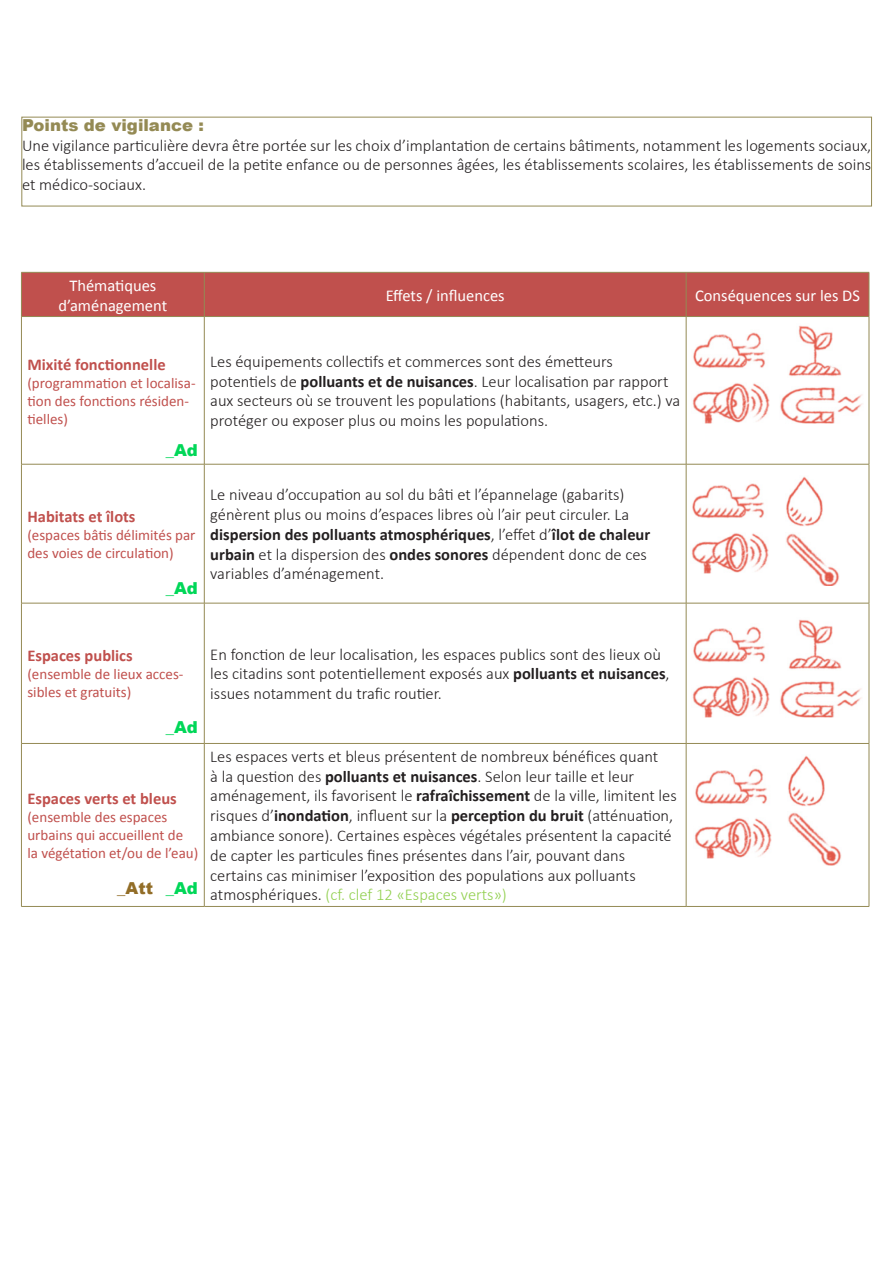
<style>
.page{position:relative;width:893px;height:1263px;background:#fff}
.page>*{position:absolute;margin:0;border:0;box-sizing:border-box;transform-origin:0 0}
.t1{font:300 16.5px/19.8px "Calibri";color:#231f20}
.t2{font:700 16.5px "Calibri";color:#c0504d}
.t3{font:16.5px "Calibri";color:#fff}
.t4{font:900 16.5px "Arial";color:#948a54}
.t5{font:900 16.5px "Arial";color:#01d758}
.t6{font:900 16.5px "Arial";color:#926d27}
.t7{font:15px/18px "Calibri";color:#c0504d}
.s1{font-weight:700}
.s2{color:#92d050}
</style>
<div class="page">
<div style="left:22px;top:273px;width:847px;height:43px;background:#c0504d"></div>
<hr style="left:21px;top:272px;width:183px;height:1px;background:#948a54">
<hr style="left:21px;top:273px;width:1px;height:43px;background:#948a54">
<hr style="left:204px;top:272px;width:482px;height:1px;background:#948a54">
<hr style="left:204px;top:273px;width:1px;height:43px;background:#948a54">
<hr style="left:686px;top:272px;width:183px;height:1px;background:#948a54">
<hr style="left:686px;top:273px;width:1px;height:43px;background:#948a54">
<hr style="left:869px;top:273px;width:1px;height:43px;background:#948a54">
<hr style="left:21px;top:316px;width:183px;height:1px;background:#948a54">
<hr style="left:21px;top:317px;width:1px;height:147px;background:#948a54">
<hr style="left:204px;top:316px;width:482px;height:1px;background:#948a54">
<hr style="left:204px;top:317px;width:1px;height:147px;background:#948a54">
<hr style="left:686px;top:316px;width:183px;height:1px;background:#948a54">
<hr style="left:686px;top:317px;width:1px;height:147px;background:#948a54">
<hr style="left:869px;top:317px;width:1px;height:147px;background:#948a54">
<hr style="left:21px;top:464px;width:183px;height:1px;background:#948a54">
<hr style="left:21px;top:464px;width:1px;height:139px;background:#948a54">
<hr style="left:204px;top:464px;width:482px;height:1px;background:#948a54">
<hr style="left:204px;top:464px;width:1px;height:139px;background:#948a54">
<hr style="left:686px;top:464px;width:183px;height:1px;background:#948a54">
<hr style="left:686px;top:464px;width:1px;height:139px;background:#948a54">
<hr style="left:869px;top:464px;width:1px;height:139px;background:#948a54">
<hr style="left:21px;top:603px;width:183px;height:1px;background:#948a54">
<hr style="left:21px;top:603px;width:1px;height:140px;background:#948a54">
<hr style="left:204px;top:603px;width:482px;height:1px;background:#948a54">
<hr style="left:204px;top:603px;width:1px;height:140px;background:#948a54">
<hr style="left:686px;top:603px;width:183px;height:1px;background:#948a54">
<hr style="left:686px;top:603px;width:1px;height:140px;background:#948a54">
<hr style="left:869px;top:603px;width:1px;height:140px;background:#948a54">
<hr style="left:21px;top:743px;width:183px;height:1px;background:#948a54">
<hr style="left:21px;top:744px;width:1px;height:162px;background:#948a54">
<hr style="left:204px;top:743px;width:482px;height:1px;background:#948a54">
<hr style="left:204px;top:744px;width:1px;height:162px;background:#948a54">
<hr style="left:686px;top:743px;width:183px;height:1px;background:#948a54">
<hr style="left:686px;top:744px;width:1px;height:162px;background:#948a54">
<hr style="left:869px;top:744px;width:1px;height:162px;background:#948a54">
<hr style="left:21px;top:906px;width:183px;height:1px;background:#948a54">
<hr style="left:204px;top:906px;width:482px;height:1px;background:#948a54">
<hr style="left:686px;top:906px;width:183px;height:1px;background:#948a54">
<img style="left:693px;top:332px;width:72px;height:36px">
<img style="left:692px;top:383px;width:78px;height:41px">
<img style="left:780px;top:387px;width:83px;height:37px">
<img style="left:788px;top:325px;width:54px;height:51px">
<img style="left:692px;top:483px;width:72px;height:36px">
<img style="left:691px;top:533px;width:77px;height:41px">
<img style="left:693px;top:626px;width:72px;height:36px">
<img style="left:692px;top:677px;width:77px;height:40px">
<img style="left:780px;top:681px;width:82px;height:36px">
<img style="left:788px;top:619px;width:54px;height:50px">
<img style="left:695px;top:768px;width:72px;height:36px">
<img style="left:694px;top:818px;width:77px;height:41px">
<img style="left:788px;top:812px;width:54px;height:53px">
<img style="left:788px;top:755px;width:37px;height:51px">
<img style="left:786px;top:533px;width:53px;height:53px">
<img style="left:786px;top:476px;width:37px;height:50px">
<p class="t4" style="left:22px;top:113px;width:183px">Points de vigilance :</p>
<p class="t1" style="left:22px;top:134px;width:851px;text-align:justify">Une vigilance particulière devra être portée sur les choix d’implantation de certains bâtiments, notamment les logements sociaux, les établissements d’accueil de la petite enfance ou de personnes âgées, les établissements scolaires, les établissements de soins et médico-sociaux.</p>
<p class="t3" style="left:69px;top:275px;width:89px">Thématiques</p>
<p class="t3" style="left:59px;top:295px;width:110px">d’aménagement</p>
<p class="t3" style="left:386px;top:285px;width:120px">Effets / influences</p>
<p class="t3" style="left:695px;top:285px;width:166px">Conséquences sur les DS</p>
<p class="t2" style="left:27px;top:353px;width:140px">Mixité fonctionnelle</p>
<p class="t7" style="left:27px;top:374px;width:170px">(programmation et localisa&shy;tion des fonctions résiden&shy;tielles)</p>
<p class="t5" style="left:166px;top:438px;width:34px">_Ad</p>
<p class="t2" style="left:27px;top:506px;width:110px">Habitats et îlots</p>
<p class="t7" style="left:27px;top:526px;width:170px">(espaces bâtis délimités par des voies de circulation)</p>
<p class="t5" style="left:166px;top:576px;width:34px">_Ad</p>
<p class="t1" style="left:210px;top:351px;width:471px">Les équipements collectifs et commerces sont des émetteurs potentiels de <span class="s1">polluants et de nuisances</span>. Leur localisation par rapport aux secteurs où se trouvent les populations (habitants, usagers, etc.) va protéger ou exposer plus ou moins les populations.</p>
<p class="t1" style="left:210px;top:484px;width:442px">Le niveau d’occupation au sol du bâti et l’épannelage (gabarits) génèrent plus ou moins d’espaces libres où l’air peut circuler. La <span class="s1">dispersion des polluants atmosphériques</span>, l’effet d’<span class="s1">îlot de chaleur urbain</span> et la dispersion des <span class="s1">ondes sonores</span> dépendent donc de ces variables d’aménagement.</p>
<p class="t2" style="left:27px;top:645px;width:107px">Espaces publics</p>
<p class="t7" style="left:27px;top:665px;width:158px">(ensemble de lieux acces&shy;sibles et gratuits)</p>
<p class="t5" style="left:166px;top:715px;width:34px">_Ad</p>
<p class="t2" style="left:27px;top:788px;width:151px">Espaces verts et bleus</p>
<p class="t7" style="left:27px;top:808px;width:172px">(ensemble des espaces urbains qui accueillent de<br>la végétation et/ou de l’eau)</p>
<p class="t6" style="left:117px;top:876px;width:37px">_Att</p>
<p class="t5" style="left:166px;top:876px;width:34px">_Ad</p>
<p class="t1" style="left:210px;top:643px;width:461px">En fonction de leur localisation, les espaces publics sont des lieux où les citadins sont potentiellement exposés aux <span class="s1">polluants et nuisances</span>, issues notamment du trafic routier.</p>
<p class="t1" style="left:210px;top:746px;width:468px">Les espaces verts et bleus présentent de nombreux bénéfices quant<br>à la question des <span class="s1">polluants et nuisances</span>. Selon leur taille et leur aménagement, ils favorisent le <span class="s1">rafraîchissement</span> de la ville, limitent les risques d’<span class="s1">inondation</span>, influent sur la <span class="s1">perception du bruit</span> (atténuation, ambiance sonore). Certaines espèces végétales présentent la capacité de capter les particules fines présentes dans l’air, pouvant dans certains cas minimiser l’exposition des populations aux polluants atmosphériques. <span class="s2">(cf. clef 12 «Espaces verts»)</span></p>
</div>
